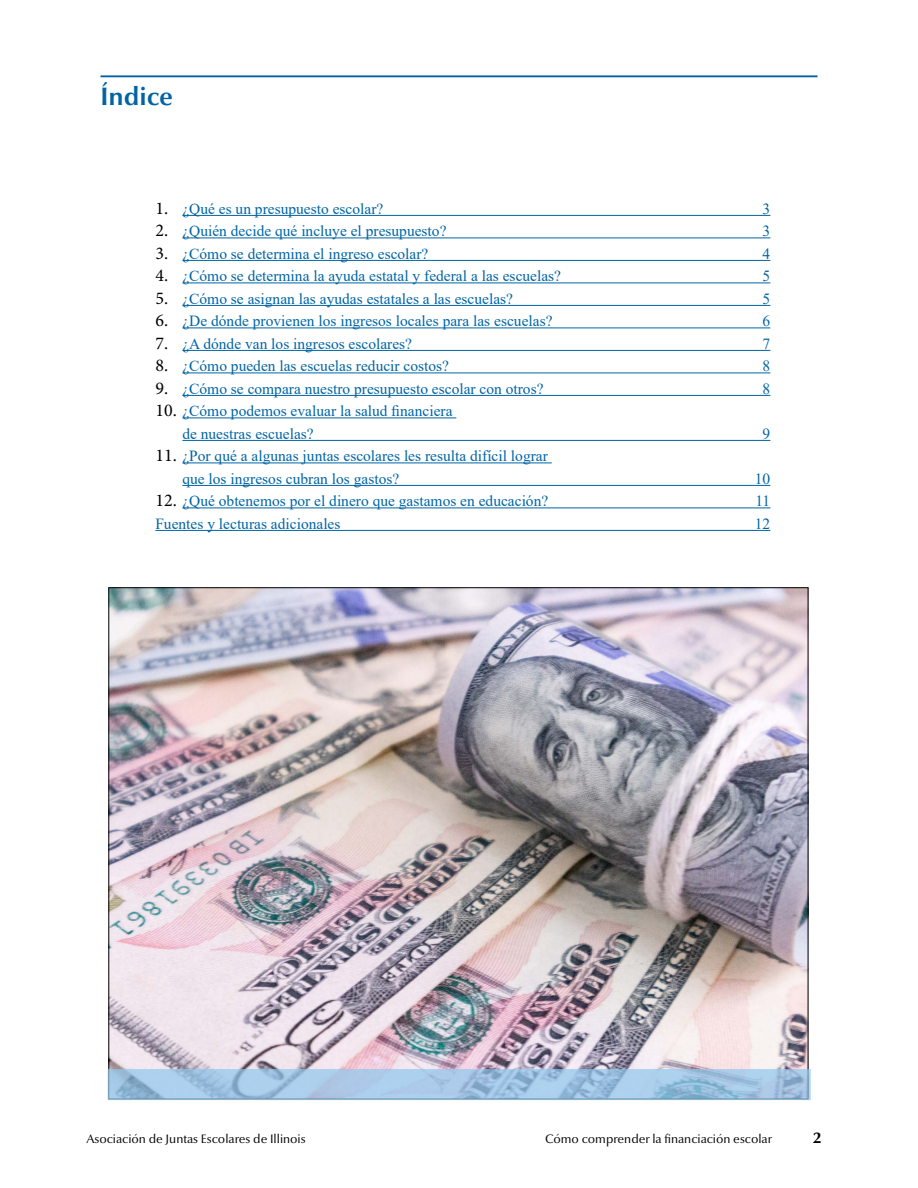
<style>
.page{position:relative;width:918px;height:1188px;background:#fff}
.page>*{position:absolute;margin:0;border:0;box-sizing:border-box;transform-origin:0 0}
.t1{font:700 25.5px "Optima Nova LT Pro";color:#0064a4}
.t2{font:15.45px/22.5px "Times New Roman";color:#0064a4}
.t3{font:700 15.15px "Optima Nova LT Pro";color:#000}
.t4{font:12.3px "Optima Nova LT Pro";color:#000}
.s1{font-family:"Minion Pro";font-size:18px;color:#000}
</style>
<div class="page">
<img style="left:110px;top:589px;width:696px;height:480px">
<svg style="left:108px;top:1069px;width:703px;height:31px"></svg>
<hr style="left:182px;top:215px;width:588px;height:1px;background:#0064a4">
<hr style="left:182px;top:238px;width:588px;height:1px;background:#0064a4">
<hr style="left:182px;top:260px;width:588px;height:1px;background:#0064a4">
<hr style="left:182px;top:283px;width:588px;height:1px;background:#0064a4">
<hr style="left:182px;top:305px;width:588px;height:1px;background:#0064a4">
<hr style="left:182px;top:328px;width:588px;height:1px;background:#0064a4">
<hr style="left:182px;top:350px;width:588px;height:1px;background:#0064a4">
<hr style="left:182px;top:373px;width:588px;height:1px;background:#0064a4">
<hr style="left:182px;top:395px;width:588px;height:1px;background:#0064a4">
<hr style="left:182px;top:418px;width:274px;height:1px;background:#0064a4">
<hr style="left:182px;top:440px;width:588px;height:1px;background:#0064a4">
<hr style="left:182px;top:463px;width:370px;height:1px;background:#0064a4">
<hr style="left:182px;top:485px;width:588px;height:1px;background:#0064a4">
<hr style="left:182px;top:508px;width:588px;height:1px;background:#0064a4">
<hr style="left:155px;top:530px;width:615px;height:1px;background:#0064a4">
<hr style="left:101px;top:75px;width:717px;height:2px;background:#0064a4">
<h1 class="t1" style="left:101px;top:81px;width:74px">Índice</h1>
<p class="t2" style="left:155px;top:197px;width:229px"><span class="s1">1.</span> ¿Qué es un presupuesto escolar?</p>
<p class="t2" style="left:763px;top:197px;width:9px">3</p>
<p class="t2" style="left:155px;top:219px;width:293px"><span class="s1">2.</span> ¿Quién decide qué incluye el presupuesto?</p>
<p class="t2" style="left:763px;top:219px;width:9px">3</p>
<p class="t2" style="left:155px;top:242px;width:275px"><span class="s1">3.</span> ¿Cómo se determina el ingreso escolar?</p>
<p class="t2" style="left:763px;top:242px;width:9px">4</p>
<p class="t2" style="left:155px;top:264px;width:407px"><span class="s1">4.</span> ¿Cómo se determina la ayuda estatal y federal a las escuelas?</p>
<p class="t2" style="left:763px;top:264px;width:9px">5</p>
<p class="t2" style="left:155px;top:287px;width:359px"><span class="s1">5.</span> ¿Cómo se asignan las ayudas estatales a las escuelas?</p>
<p class="t2" style="left:763px;top:287px;width:9px">5</p>
<p class="t2" style="left:155px;top:309px;width:399px"><span class="s1">6.</span> ¿De dónde provienen los ingresos locales para las escuelas?</p>
<p class="t2" style="left:763px;top:309px;width:9px">6</p>
<p class="t2" style="left:155px;top:332px;width:258px"><span class="s1">7.</span> ¿A dónde van los ingresos escolares?</p>
<p class="t2" style="left:763px;top:332px;width:9px">7</p>
<p class="t2" style="left:155px;top:354px;width:295px"><span class="s1">8.</span> ¿Cómo pueden las escuelas reducir costos?</p>
<p class="t2" style="left:763px;top:354px;width:9px">8</p>
<p class="t2" style="left:155px;top:377px;width:390px"><span class="s1">9.</span> ¿Cómo se compara nuestro presupuesto escolar con otros?</p>
<p class="t2" style="left:763px;top:377px;width:9px">8</p>
<p class="t2" style="left:182px;top:399px;width:272px;text-indent:-27px"><span class="s1">10.</span> ¿Cómo podemos evaluar la salud financiera de nuestras escuelas?</p>
<p class="t2" style="left:763px;top:422px;width:9px">9</p>
<p class="t2" style="left:182px;top:444px;width:367px;text-indent:-27px"><span class="s1">11.</span> ¿Por qué a algunas juntas escolares les resulta difícil lograr que los ingresos cubran los gastos?</p>
<p class="t2" style="left:755px;top:467px;width:17px">10</p>
<p class="t2" style="left:155px;top:489px;width:394px"><span class="s1">12.</span> ¿Qué obtenemos por el dinero que gastamos en educación?</p>
<p class="t2" style="left:756px;top:489px;width:16px">11</p>
<p class="t2" style="left:155px;top:512px;width:187px">Fuentes y lecturas adicionales</p>
<p class="t2" style="left:755px;top:512px;width:17px">12</p>
<p class="t4" style="left:86px;top:1131px;width:221px">Asociación de Juntas Escolares de Illinois</p>
<p class="t4" style="left:545px;top:1131px;width:228px">Cómo comprender la financiación escolar</p>
<p class="t3" style="left:813px;top:1129px;width:10px">2</p>
</div>
